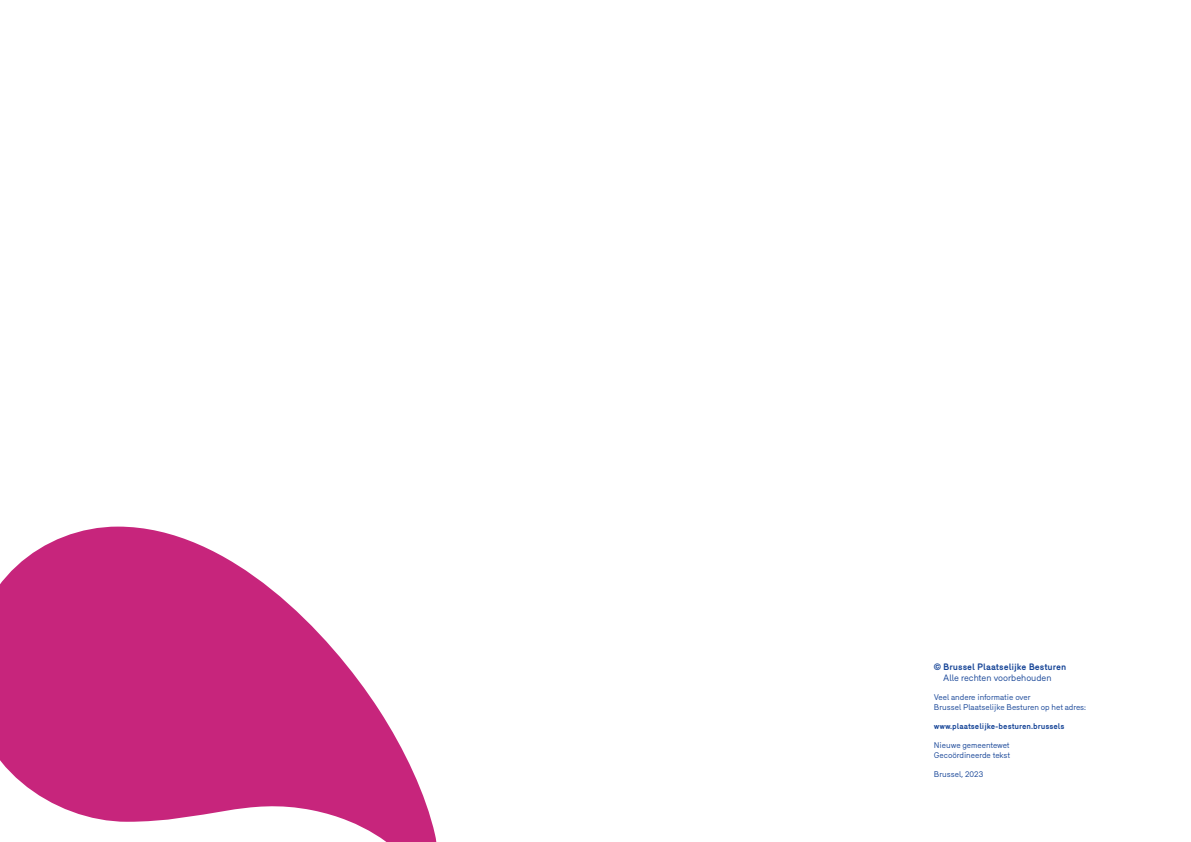
<style>
.page{position:relative;width:1191px;height:842px;background:#fff}
.page>*{position:absolute;margin:0;border:0;box-sizing:border-box;transform-origin:0 0}
.t1{font:700 9px/10.8px "Mercury";color:#144396}
.t2{font:8px/9.6px "Mercury";color:#144396}
.t3{font:700 8px "Merkury";color:#144396}
.s1{font-weight:400}
.s2{font-family:"Merkury"}
</style>
<div class="page">
<svg style="left:0;top:527px;width:437px;height:315px;fill:#c7257c"></svg>
<p class="t1" style="left:943px;top:662px;width:125px;text-indent:-9px">© Brussel Plaatselijke Besturen<br><span class="s1">Alle rechten voorbehouden</span></p>
<p class="t2" style="left:934px;top:693px;width:98px">Veel andere informatie over</p>
<p class="t2" style="left:934px;top:702px;width:154px">Brussel Plaatselijke Besturen op het adres<span class="s2">:</span></p>
<p class="t3" style="left:934px;top:720px;width:132px">www.plaatselijke-besturen.brussels</p>
<p class="t2" style="left:934px;top:741px;width:78px">Nieuwe gemeentewet<br>Gecoördineerde tekst</p>
<p class="t2" style="left:934px;top:769px;width:51px">Brussel, 2023</p>
</div>
